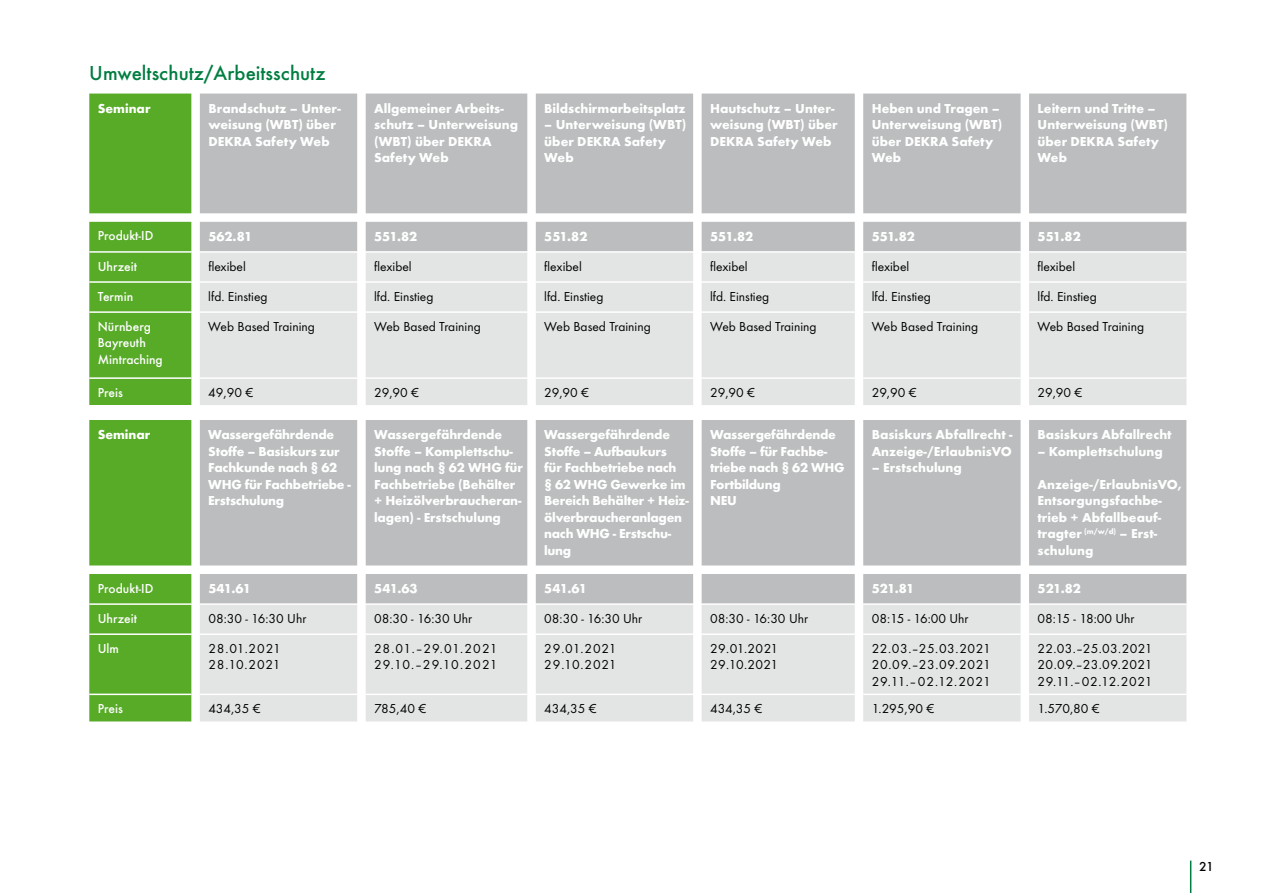
<style>
.page{position:relative;width:1263px;height:893px;background:#fff}
.page>*{position:absolute;margin:0;border:0;box-sizing:border-box;transform-origin:0 0}
.t1{font:500 21px "Futura TOT";color:#007d40}
.t2{font:700 13.5px/16.5px "Futura TOT";color:#fff}
.t3{font:13.5px/16.5px "Futura TOT Boo";color:#000;text-align:justify}
.t4{font:700 13.5px/16.5px "Futura TOT";letter-spacing:-.02em;color:#fff}
.t5{font:500 13.5px/16.5px "Futura TOT";color:#fff}
.t6{font:13.5px/16.5px "Futura TOT Boo";letter-spacing:.065em;color:#000}
.t7{font:13.5px/16.5px "Futura TOT Boo";letter-spacing:.03em;color:#000}
.t8{font:500 13.5px "Futura TOT";color:#000}
</style>
<div class="page">
<div style="left:89px;top:94px;width:102px;height:283px;background:#57ab27"></div>
<svg style="left:200px;top:94px;width:986px;height:157px;background:#c1c3c4"></svg>
<div style="left:200px;top:253px;width:986px;height:124px;background:#e3e4e4"></div>
<hr style="left:89px;top:281px;width:102px;height:2px;background:#fff">
<hr style="left:89px;top:311px;width:102px;height:2px;background:#fff">
<hr style="left:200px;top:281px;width:157px;height:2px;background:#fff">
<svg style="left:357px;top:281px;width:9px;height:2px"></svg>
<hr style="left:366px;top:281px;width:161px;height:2px;background:#fff">
<svg style="left:527px;top:281px;width:9px;height:2px"></svg>
<hr style="left:536px;top:281px;width:157px;height:2px;background:#fff">
<svg style="left:693px;top:281px;width:9px;height:2px"></svg>
<hr style="left:702px;top:281px;width:153px;height:2px;background:#fff">
<svg style="left:855px;top:281px;width:8px;height:2px"></svg>
<hr style="left:863px;top:281px;width:157px;height:2px;background:#fff">
<svg style="left:1020px;top:281px;width:9px;height:2px"></svg>
<hr style="left:1029px;top:281px;width:157px;height:2px;background:#fff">
<hr style="left:200px;top:311px;width:157px;height:2px;background:#fff">
<svg style="left:357px;top:311px;width:9px;height:2px"></svg>
<hr style="left:366px;top:311px;width:161px;height:2px;background:#fff">
<svg style="left:527px;top:311px;width:9px;height:2px"></svg>
<hr style="left:536px;top:311px;width:157px;height:2px;background:#fff">
<svg style="left:693px;top:311px;width:9px;height:2px"></svg>
<hr style="left:702px;top:311px;width:153px;height:2px;background:#fff">
<svg style="left:855px;top:311px;width:8px;height:2px"></svg>
<hr style="left:863px;top:311px;width:157px;height:2px;background:#fff">
<svg style="left:1020px;top:311px;width:9px;height:2px"></svg>
<hr style="left:1029px;top:311px;width:157px;height:2px;background:#fff">
<hr style="left:89px;top:251px;width:102px;height:2px;background:#fff">
<svg style="left:89px;top:377px;width:1097px;height:344px;background:#c9d1c6"></svg>
<hr style="left:1029px;top:603px;width:157px;height:2px;background:#fff">
<hr style="left:1190px;top:861px;width:1px;height:32px;background:#007d40">
<h1 class="t1" style="left:89px;top:60px;width:238px">Umweltschutz/Arbeitsschutz</h1>
<p class="t2" style="left:98px;top:100px;width:54px">Seminar</p>
<p class="t2" style="left:208px;top:100px;width:134px">Brandschutz – Unter&shy;weisung (WBT) über<br>DEKRA Safety Web</p>
<p class="t2" style="left:374px;top:100px;width:145px">Allgemeiner Arbeits&shy;schutz – Unterweisung (WBT) über DEKRA<br>Safety Web</p>
<p class="t2" style="left:544px;top:100px;width:143px">Bildschirmarbeitsplatz</p>
<p class="t2" style="left:544px;top:116px;width:143px">– Unterweisung (WBT) über DEKRA Safety<br>Web</p>
<p class="t2" style="left:710px;top:100px;width:129px">Hautschutz – Unter&shy;weisung (WBT) über<br>DEKRA Safety Web</p>
<p class="t2" style="left:872px;top:100px;width:132px">Heben und Tragen –<br>Unterweisung (WBT) über DEKRA Safety<br>Web</p>
<p class="t2" style="left:1037px;top:100px;width:132px">Leitern und Tritte –<br>Unterweisung (WBT) über DEKRA Safety<br>Web</p>
<p class="t5" style="left:98px;top:228px;width:57px">Produkt-ID</p>
<p class="t2" style="left:208px;top:228px;width:45px">562.81</p>
<p class="t2" style="left:374px;top:228px;width:45px">551.82</p>
<p class="t2" style="left:544px;top:228px;width:45px">551.82</p>
<p class="t2" style="left:710px;top:228px;width:45px">551.82</p>
<p class="t2" style="left:872px;top:228px;width:45px">551.82</p>
<p class="t2" style="left:1037px;top:228px;width:45px">551.82</p>
<p class="t5" style="left:98px;top:258px;width:41px">Uhrzeit</p>
<p class="t3" style="left:208px;top:258px;width:39px">flexibel</p>
<p class="t3" style="left:374px;top:258px;width:39px">flexibel</p>
<p class="t3" style="left:544px;top:258px;width:39px">flexibel</p>
<p class="t3" style="left:710px;top:258px;width:39px">flexibel</p>
<p class="t3" style="left:872px;top:258px;width:39px">flexibel</p>
<p class="t3" style="left:1037px;top:258px;width:39px">flexibel</p>
<p class="t5" style="left:98px;top:288px;width:37px">Termin</p>
<p class="t3" style="left:208px;top:288px;width:61px">lfd. Einstieg</p>
<p class="t3" style="left:374px;top:288px;width:61px">lfd. Einstieg</p>
<p class="t3" style="left:544px;top:288px;width:61px">lfd. Einstieg</p>
<p class="t3" style="left:710px;top:288px;width:61px">lfd. Einstieg</p>
<p class="t3" style="left:872px;top:288px;width:61px">lfd. Einstieg</p>
<p class="t3" style="left:1037px;top:288px;width:61px">lfd. Einstieg</p>
<p class="t5" style="left:98px;top:318px;width:66px">Nürnberg<br>Bayreuth<br>Mintraching</p>
<p class="t3" style="left:208px;top:318px;width:108px">Web Based Training</p>
<p class="t3" style="left:374px;top:318px;width:108px">Web Based Training</p>
<p class="t3" style="left:544px;top:318px;width:108px">Web Based Training</p>
<p class="t3" style="left:710px;top:318px;width:108px">Web Based Training</p>
<p class="t3" style="left:872px;top:318px;width:108px">Web Based Training</p>
<p class="t3" style="left:1037px;top:318px;width:108px">Web Based Training</p>
<p class="t5" style="left:98px;top:384px;width:27px">Preis</p>
<p class="t3" style="left:208px;top:384px;width:46px">49,90 €</p>
<p class="t3" style="left:374px;top:384px;width:46px">29,90 €</p>
<p class="t3" style="left:544px;top:384px;width:46px">29,90 €</p>
<p class="t3" style="left:710px;top:384px;width:46px">29,90 €</p>
<p class="t3" style="left:872px;top:384px;width:46px">29,90 €</p>
<p class="t3" style="left:1037px;top:384px;width:46px">29,90 €</p>
<p class="t2" style="left:98px;top:426px;width:54px">Seminar</p>
<p class="t4" style="left:208px;top:426px;width:144px">Wassergefährdende<br>Stoffe – Basiskurs zur<br>Fachkunde nach § 62<br>WHG für Fachbetriebe -<br>Erstschulung</p>
<p class="t2" style="left:374px;top:426px;width:150px">Wassergefährdende<br>Stoffe – Komplettschu&shy;lung nach § 62 WHG für<br>Fachbetriebe (Behälter + Heizölverbraucheran&shy;lagen) - Erstschulung</p>
<p class="t4" style="left:544px;top:426px;width:146px">Wassergefährdende<br>Stoffe – Aufbaukurs<br>für Fachbetriebe nach<br>§ 62 WHG Gewerke im<br>Bereich Behälter + Heiz&shy;ölverbraucheranlagen nach WHG - Erstschu&shy;lung</p>
<p class="t4" style="left:710px;top:426px;width:136px">Wassergefährdende<br>Stoffe – für Fachbe&shy;triebe nach § 62 WHG<br>Fortbildung<br>NEU</p>
<p class="t2" style="left:872px;top:426px;width:143px">Basiskurs Abfallrecht -<br>Anzeige-/ErlaubnisVO</p>
<p class="t2" style="left:1037px;top:426px;width:136px">Basiskurs Abfallrecht</p>
<p class="t2" style="left:1037px;top:443px;width:127px">– Komplettschulung</p>
<p class="t2" style="left:1037px;top:476px;width:146px">Anzeige-/ErlaubnisVO,<br>Entsorgungsfachbe&shy;trieb + Abfallbeauf&shy;tragter <sup>(m/w/d)</sup> – Erst&shy;schulung</p>
<p class="t2" style="left:872px;top:459px;width:92px">– Erstschulung</p>
<p class="t5" style="left:98px;top:580px;width:57px">Produkt-ID</p>
<p class="t2" style="left:208px;top:580px;width:44px">541.61</p>
<p class="t2" style="left:374px;top:580px;width:45px">541.63</p>
<p class="t2" style="left:544px;top:580px;width:44px">541.61</p>
<p class="t2" style="left:872px;top:580px;width:44px">521.81</p>
<p class="t2" style="left:1037px;top:580px;width:45px">521.82</p>
<p class="t5" style="left:98px;top:610px;width:41px">Uhrzeit</p>
<p class="t3" style="left:208px;top:610px;width:99px">08:30 - 16:30 Uhr</p>
<p class="t3" style="left:374px;top:610px;width:99px">08:30 - 16:30 Uhr</p>
<p class="t3" style="left:544px;top:610px;width:99px">08:30 - 16:30 Uhr</p>
<p class="t3" style="left:710px;top:610px;width:99px">08:30 - 16:30 Uhr</p>
<p class="t3" style="left:872px;top:610px;width:98px">08:15 - 16:00 Uhr</p>
<p class="t3" style="left:1037px;top:610px;width:98px">08:15 - 18:00 Uhr</p>
<p class="t5" style="left:98px;top:640px;width:23px">Ulm</p>
<p class="t6" style="left:208px;top:640px;width:74px">28.01.2021<br>28.10.2021</p>
<p class="t6" style="left:374px;top:640px;width:125px">28.01.–29.01.2021<br>29.10.–29.10.2021</p>
<p class="t6" style="left:544px;top:640px;width:74px">29.01.2021<br>29.10.2021</p>
<p class="t7" style="left:710px;top:640px;width:70px">29.01.2021<br>29.10.2021</p>
<p class="t3" style="left:872px;top:640px;width:121px">22.03.–25.03.2021<br>20.09.–23.09.2021<br>29.11.–02.12.2021</p>
<p class="t3" style="left:1037px;top:640px;width:116px">22.03.–25.03.2021<br>20.09.–23.09.2021<br>29.11.–02.12.2021</p>
<p class="t5" style="left:98px;top:700px;width:27px">Preis</p>
<p class="t3" style="left:208px;top:700px;width:54px">434,35 €</p>
<p class="t3" style="left:374px;top:700px;width:53px">785,40 €</p>
<p class="t3" style="left:544px;top:700px;width:54px">434,35 €</p>
<p class="t3" style="left:710px;top:700px;width:54px">434,35 €</p>
<p class="t3" style="left:872px;top:700px;width:64px">1.295,90 €</p>
<p class="t3" style="left:1037px;top:700px;width:63px">1.570,80 €</p>
<p class="t8" style="left:1199px;top:858px;width:16px">21</p>
</div>
